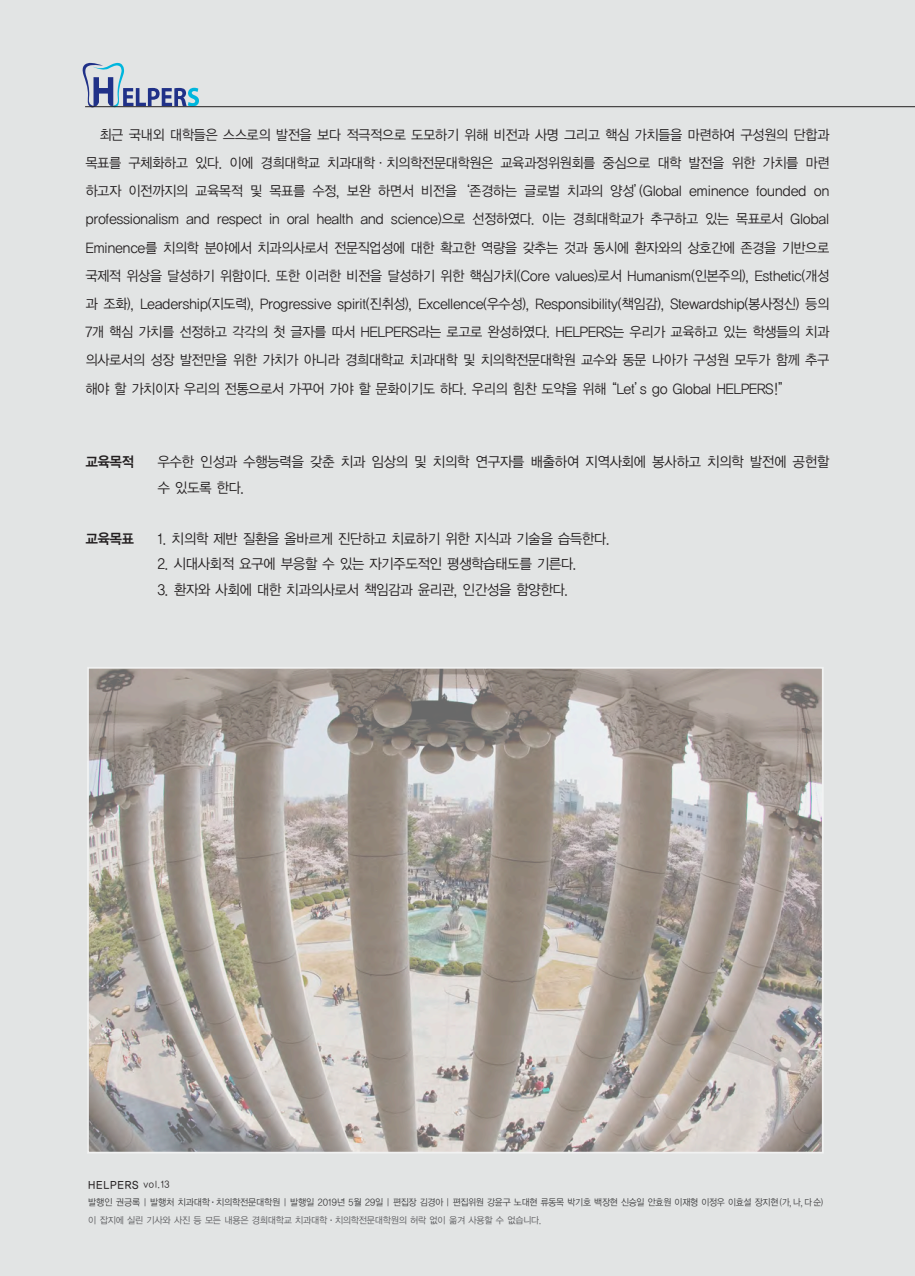
<style>
.page{position:relative;width:915px;height:1276px;background:#fff}
.page>*{position:absolute;margin:0;border:0;box-sizing:border-box;transform-origin:0 0}
.t1{font:14.25px/25.5px "YGO12";letter-spacing:-.1em;color:#231f20;scale:.94 1}
.t2{font:14.25px "YGO14";letter-spacing:-.1em;color:#231f20;scale:.94 1}
.t3{font:13.95px/28.2px "YGO12";letter-spacing:-.1em;color:#231f20;text-align:justify;scale:.94 1}
.t4{font:10.5px "YGO13";letter-spacing:-.04em;color:#231f20;scale:.95 1}
.t5{font:9.3px/18px "YGO12";letter-spacing:-.1em;color:#3e3e3f;scale:.95 1}
.s1{font-family:"YGO12";font-size:9.3px}
.s2{font-family:"YGO14"}
.s3{color:#5c5c5f}
.s4{font-family:"YGO14";color:#5c5c5f}
</style>
<div class="page">
<div style="left:0;top:0;width:914px;height:1276px;background:#e2e4e4"></div>
<img style="left:90px;top:670px;width:730px;height:480px">
<div style="left:87px;top:667px;width:736px;height:486px;border:2px solid #fff"></div>
<svg style="left:82px;top:63px;width:117px;height:43px"></svg>
<hr style="left:85px;top:106px;width:829px;height:1px;background:#231f20">
<p class="t3" style="left:85px;top:120px;width:793px;text-indent:14px">최근 국내외 대학들은 스스로의 발전을 보다 적극적으로 도모하기 위해 비전과 사명 그리고 핵심 가치들을 마련하여 구성원의 단합과 목표를 구체화하고 있다. 이에 경희대학교 치과대학·치의학전문대학원은 교육과정위원회를 중심으로 대학 발전을 위한 가치를 마련 하고자 이전까지의 교육목적 및 목표를 수정, 보완 하면서 비전을 ‘존경하는 글로벌 치과의 양성’(Global eminence founded on professionalism and respect in oral health and science)으로 선정하였다. 이는 경희대학교가 추구하고 있는 목표로서 Global Eminence를 치의학 분야에서 치과의사로서 전문직업성에 대한 확고한 역량을 갖추는 것과 동시에 환자와의 상호간에 존경을 기반으로 국제적 위상을 달성하기 위함이다. 또한 이러한 비전을 달성하기 위한 핵심가치(Core values)로서 Humanism(인본주의), Esthetic(개성 과 조화), Leadership(지도력), Progressive spirit(진취성), Excellence(우수성), Responsibility(책임감), Stewardship(봉사정신) 등의 7개 핵심 가치를 선정하고 각각의 첫 글자를 따서 HELPERS라는 로고로 완성하였다. HELPERS는 우리가 교육하고 있는 학생들의 치과 의사로서의 성장 발전만을 위한 가치가 아니라 경희대학교 치과대학 및 치의학전문대학원 교수와 동문 나아가 구성원 모두가 함께 추구 해야 할 가치이자 우리의 전통으로서 가꾸어 가야 할 문화이기도 하다. 우리의 힘찬 도약을 위해 “Let’s go Global HELPERS!”</p>
<p class="t2" style="left:85px;top:453px;width:54px">교육목적</p>
<p class="t1" style="left:157px;top:449px;width:716px">우수한 인성과 수행능력을 갖춘 치과 임상의 및 치의학 연구자를 배출하여 지역사회에 봉사하고 치의학 발전에 공헌할 수 있도록 한다.</p>
<p class="t2" style="left:85px;top:529px;width:54px">교육목표</p>
<p class="t1" style="left:157px;top:525px;width:483px">1. 치의학 제반 질환을 올바르게 진단하고 치료하기 위한 지식과 기술을 습득한다.</p>
<p class="t1" style="left:157px;top:551px;width:448px">2. 시대사회적 요구에 부응할 수 있는 자기주도적인 평생학습태도를 기른다.</p>
<p class="t1" style="left:157px;top:576px;width:439px">3. 환자와 사회에 대한 치과의사로서 책임감과 윤리관, 인간성을 함양한다.</p>
<p class="t4" style="left:88px;top:1178px;width:88px">HELPERS <span class="s1">vol.13</span></p>
<p class="t5" style="left:88px;top:1193px;width:775px">발행인 권긍록 | 발행처 치과대학<span class="s2">·</span>치의학전문대학원 | 발행일 2019년 5월 29일 | 편집장 김경아 | 편집위원 강윤구 노대현 류동목 박기호 백장현 신승일 안효원 이재형 이정우 이효설 장지현 (가, 나, 다 순) <span class="s3">이 잡지에 실린 기사와 사진 등 모든 내용은 경희대학교 치과대학</span><span class="s4">·</span><span class="s3">치의학전문대학원의 허락 없이 옮겨 사용할 수 없습니다.</span></p>
</div>
